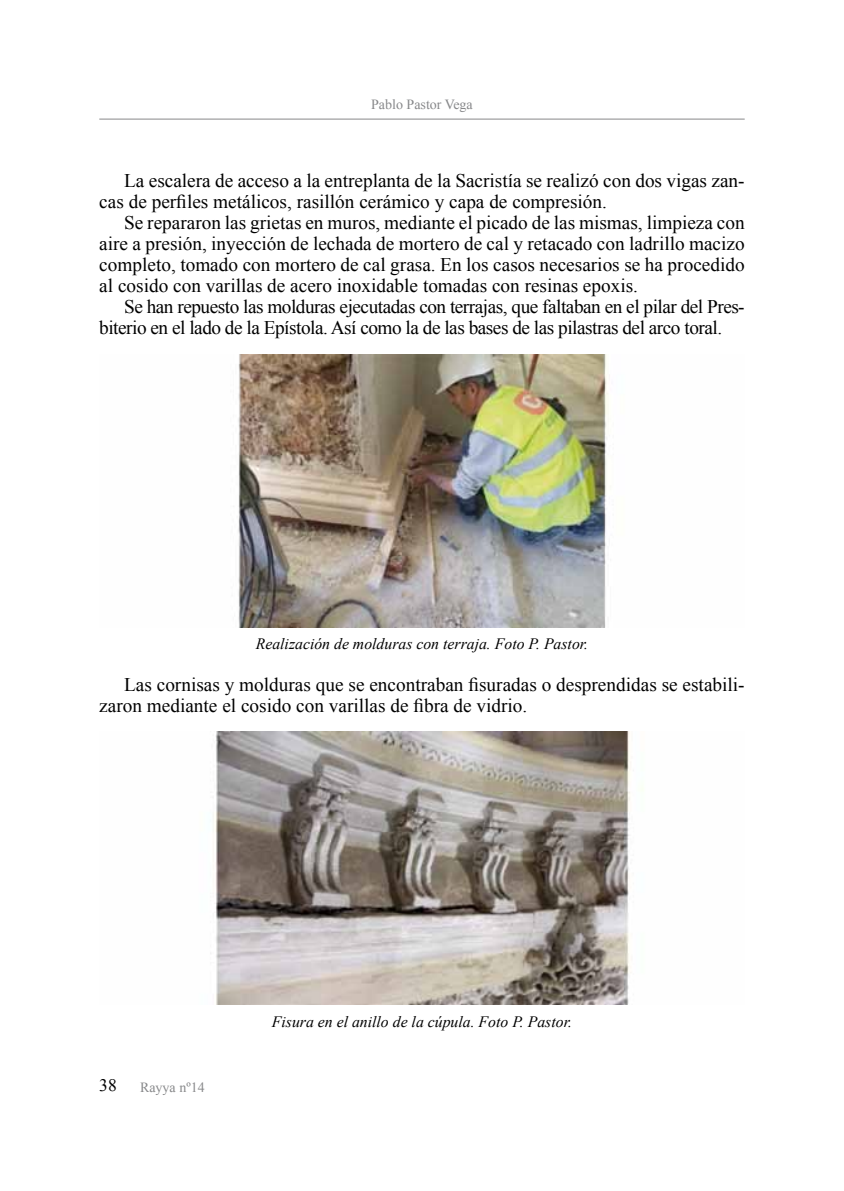
<style>
.page{position:relative;width:844px;height:1191px;background:#fff}
.page>*{position:absolute;margin:0;border:0;box-sizing:border-box;transform-origin:0 0}
.t1{font:19.25px/21px "Times New Roman";color:#000}
.t2{font:19.25px/21px "Times New Roman";letter-spacing:-.025em;color:#000}
.t3{font:17.5px "Times New Roman";color:#000}
.t4{font:italic 15.75px "Times New Roman";color:#000}
.t5{font:14px "Times New Roman";color:#87888a}
</style>
<div class="page">
<hr style="left:99px;top:119px;width:645px;height:1px;background:#87888a">
<img style="left:238px;top:354px;width:371px;height:273px">
<img style="left:210px;top:731px;width:433px;height:273px">
<p class="t5" style="left:371px;top:95px;width:103px">Pablo Pastor Vega</p>
<p class="t1" style="left:99px;top:170px;width:646px;text-indent:25px">La escalera de acceso a la entreplanta de la Sacristía se realizó con dos vigas zan&shy;cas de perfiles metálicos, rasillón cerámico y capa de compresión.</p>
<p class="t1" style="left:99px;top:212px;width:646px;text-align:justify;text-indent:25px">Se repararon las grietas en muros, mediante el picado de las mismas, limpieza con aire a presión, inyección de lechada de mortero de cal y retacado con ladrillo macizo completo, tomado con mortero de cal grasa. En los casos necesarios se ha procedido al cosido con varillas de acero inoxidable tomadas con resinas epoxis.</p>
<p class="t2" style="left:99px;top:296px;width:646px;text-indent:25px">Se han repuesto las molduras ejecutadas con terrajas, que faltaban en el pilar del Pres&shy;biterio en el lado de la Epístola. Así como la de las bases de las pilastras del arco toral.</p>
<p class="t4" style="left:256px;top:633px;width:334px">Realización de molduras con terraja. Foto P. Pastor.</p>
<p class="t1" style="left:99px;top:674px;width:646px;text-indent:25px">Las cornisas y molduras que se encontraban fisuradas o desprendidas se estabili&shy;zaron mediante el cosido con varillas de fibra de vidrio.</p>
<p class="t3" style="left:99px;top:1073px;width:19px">38</p>
<p class="t5" style="left:140px;top:1077px;width:66px">Rayya nº14</p>
<p class="t4" style="left:272px;top:1011px;width:301px">Fisura en el anillo de la cúpula. Foto P. Pastor.</p>
</div>
